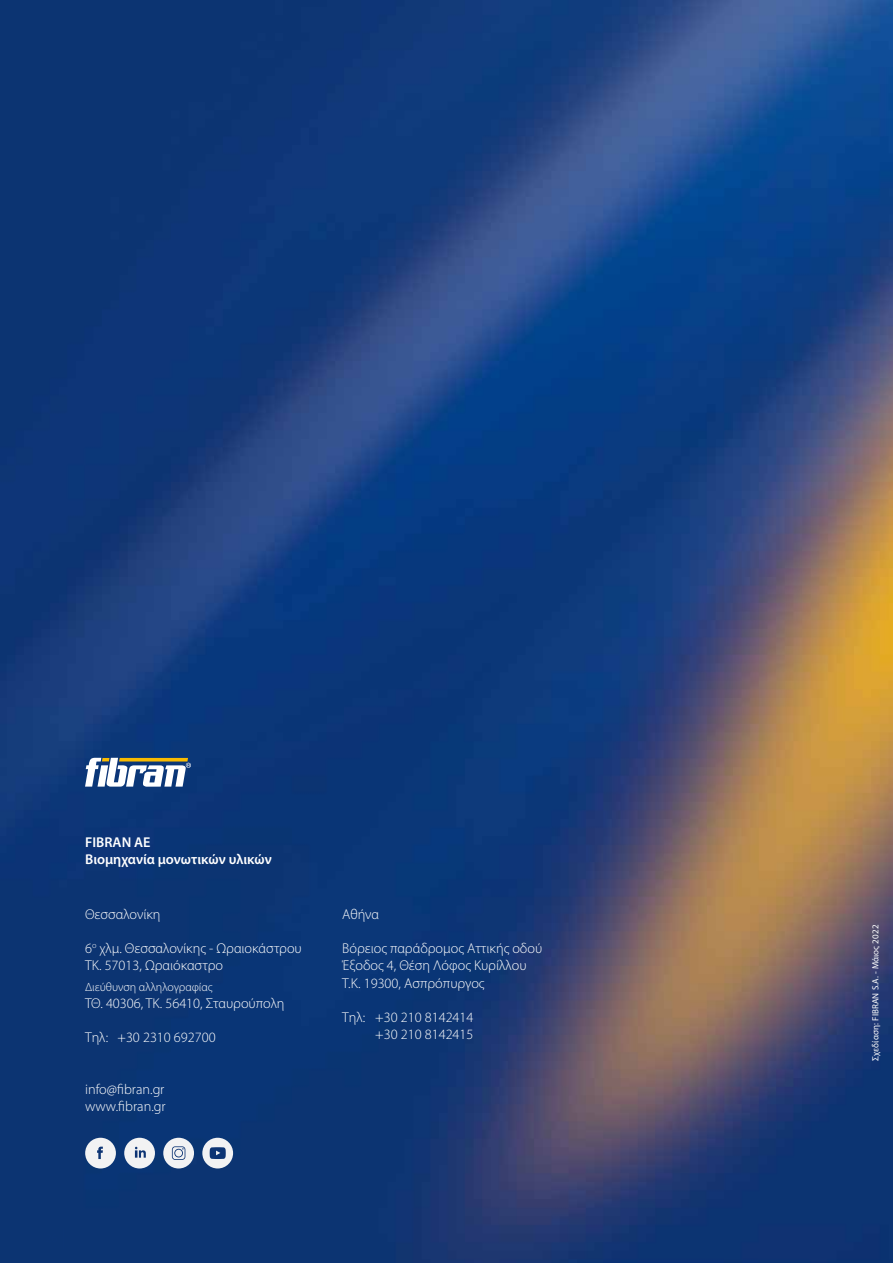
<style>
.page{position:relative;width:893px;height:1263px;background:#fff}
.page>*{position:absolute;margin:0;border:0;box-sizing:border-box;transform-origin:0 0}
.t1{font:300 14.25px/17.2px "Myriad Pro";color:#fff}
.t2{font:600 14.25px/17.2px "Myriad Pro";color:#fff}
.t3{font:300 12px "Myriad Pro";color:#fff}
.t4{font:9px "Myriad Pro";letter-spacing:.015em;color:#fff}
</style>
<div class="page">
<img style="left:0;top:0;width:893px;height:1263px">
<svg style="left:63px;top:1228px;width:1px;height:21px"></svg>
<svg style="left:85px;top:758px;width:106px;height:29px"></svg>
<div style="left:85px;top:1138px;width:31px;height:30px;background:#f2f2f3;border-radius:50%"></div>
<svg style="left:97px;top:1147px;width:6px;height:12px"></svg>
<div style="left:124px;top:1138px;width:31px;height:30px;background:#f2f2f3;border-radius:50%"></div>
<svg style="left:135px;top:1147px;width:11px;height:11px"></svg>
<div style="left:163px;top:1138px;width:31px;height:30px;background:#f2f2f3;border-radius:50%"></div>
<svg style="left:172px;top:1146px;width:13px;height:14px"></svg>
<div style="left:202px;top:1138px;width:31px;height:30px;background:#f2f2f3;border-radius:50%"></div>
<svg style="left:210px;top:1147px;width:16px;height:12px"></svg>
<p class="t2" style="left:85px;top:833px;width:188px">FIBRAN AE<br>Βιομηχανία μονωτικών υλικών</p>
<p class="t1" style="left:85px;top:905px;width:77px">Θεσσαλονίκη</p>
<p class="t1" style="left:85px;top:939px;width:218px">6<sup>ο</sup> χλμ. Θεσσαλονίκης - Ωραιοκάστρου<br>ΤΚ. 57013, Ωραιόκαστρο</p>
<p class="t3" style="left:85px;top:979px;width:129px">Διεύθυνση αλληλογραφίας</p>
<p class="t1" style="left:85px;top:994px;width:201px">ΤΘ. 40306, ΤΚ. 56410, Σταυρούπολη</p>
<p class="t1" style="left:85px;top:1029px;width:132px">Τηλ: +30 2310 692700</p>
<p class="t1" style="left:85px;top:1080px;width:82px">info@fibran.gr www.fibran.gr</p>
<p class="t1" style="left:342px;top:905px;width:38px">Αθήνα</p>
<p class="t1" style="left:342px;top:939px;width:201px">Βόρειος παράδρομος Αττικής οδού<br>Έξοδος 4, Θέση Λόφος Κυρίλλου<br>Τ.Κ. 19300, Ασπρόπυργος</p>
<p class="t1" style="left:342px;top:1008px;width:133px;text-align:right">Τηλ: +30 210 8142414 +30 210 8142415</p>
<p class="t4" style="left:870px;top:1061px;width:138px;rotate:-90deg">Σχεδίαση: FIBRAN S.A. - Μάιος 2022</p>
</div>
